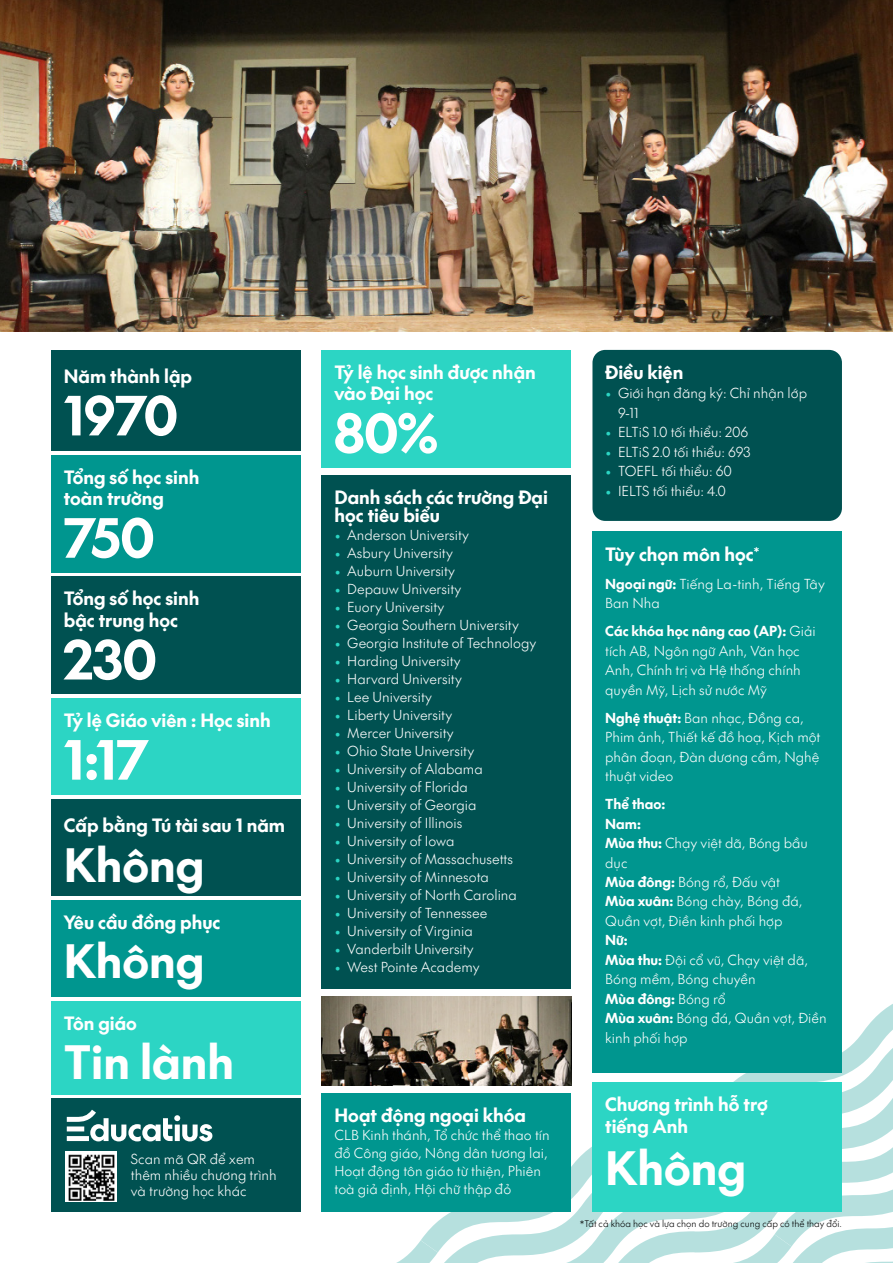
<style>
.page{position:relative;width:893px;height:1263px;background:#fff}
.page>*{position:absolute;margin:0;border:0;box-sizing:border-box;transform-origin:0 0}
.t1{font:52.5px "SVN The Future Bold";color:#fff}
.t2{font:45px "SVN The Future Bold";color:#fff}
.t3{font:18px/21.6px "SVN The Future Bold";color:#fff}
.t4{font:13.5px/19.5px "SVN The Future Light";color:#fff}
.t5{font:13.5px/19.5px "SVN The Future Bold";color:#fff}
.t6{font:9px "SVN The Future Light";color:#000}
.s1{font-family:"The Future";font-weight:300;color:#2cd5c4}
.s2{font-family:"SVN The Future Bold"}
.s3{font-family:"SVN The Future Light"}
</style>
<div class="page">
<svg style="left:389px;top:996px;width:504px;height:267px"></svg>
<div style="left:322px;top:475px;width:249px;height:514px;background:#005151"></div>
<div style="left:592px;top:350px;width:250px;height:171px;background:#005151;border-radius:13px"></div>
<div style="left:592px;top:531px;width:250px;height:542px;background:#00968f"></div>
<div style="left:322px;top:1093px;width:249px;height:119px;background:#00968f"></div>
<div style="left:322px;top:350px;width:249px;height:117px;background:#2cd5c4"></div>
<div style="left:51px;top:455px;width:249px;height:117px;background:#00968f"></div>
<div style="left:51px;top:698px;width:249px;height:97px;background:#2cd5c4"></div>
<div style="left:51px;top:799px;width:249px;height:97px;background:#005151"></div>
<div style="left:51px;top:1001px;width:249px;height:93px;background:#2cd5c4"></div>
<div style="left:51px;top:1098px;width:249px;height:114px;background:#005151"></div>
<img style="left:66px;top:1151px;width:51px;height:51px">
<svg style="left:67px;top:1110px;width:145px;height:31px"></svg>
<div style="left:51px;top:900px;width:249px;height:97px;background:#00968f"></div>
<div style="left:51px;top:350px;width:249px;height:101px;background:#005151"></div>
<div style="left:51px;top:576px;width:249px;height:118px;background:#005151"></div>
<div style="left:592px;top:1082px;width:250px;height:130px;background:#2cd5c4"></div>
<img style="left:0;top:0;width:893px;height:332px">
<img style="left:322px;top:997px;width:249px;height:88px">
<h3 class="t3" style="left:64px;top:364px;width:130px">Năm thành lập</h3>
<h1 class="t1" style="left:64px;top:373px;width:116px">1970</h1>
<h3 class="t3" style="left:64px;top:465px;width:137px">Tổng số học sinh toàn trường</h3>
<h1 class="t1" style="left:64px;top:496px;width:92px">750</h1>
<h3 class="t3" style="left:64px;top:586px;width:137px">Tổng số học sinh bậc trung học</h3>
<h1 class="t1" style="left:64px;top:617px;width:95px">230</h1>
<h3 class="t3" style="left:64px;top:708px;width:208px">Tỷ lệ Giáo viên : Học sinh</h3>
<h1 class="t1" style="left:64px;top:717px;width:86px">1:17</h1>
<h3 class="t3" style="left:64px;top:813px;width:223px">Cấp bằng Tú tài sau 1 năm</h3>
<h2 class="t2" style="left:64px;top:828px;width:142px">Không</h2>
<h3 class="t3" style="left:64px;top:910px;width:158px">Yêu cầu đồng phục</h3>
<h2 class="t2" style="left:64px;top:925px;width:142px">Không</h2>
<h3 class="t3" style="left:64px;top:1011px;width:75px">Tôn giáo</h3>
<h2 class="t2" style="left:64px;top:1026px;width:172px">Tin lành</h2>
<p class="t4" style="left:131px;top:1150px;width:147px;line-height:16.2px">Scan mã QR để xem thêm nhiều chương trình và trường học khác</p>
<h3 class="t3" style="left:334px;top:360px;width:203px">Tỷ lệ học sinh được nhận vào Đại học</h3>
<h1 class="t1" style="left:334px;top:391px;width:105px">80%</h1>
<h3 class="t3" style="left:334px;top:487px;width:215px;line-height:18px">Danh sách các trường Đại học tiêu biểu</h3>
<p class="t4" style="left:334px;top:524px;width:136px"><span class="s1">•</span> Anderson University</p>
<p class="t4" style="left:334px;top:542px;width:120px"><span class="s1">•</span> Asbury University</p>
<p class="t4" style="left:334px;top:560px;width:122px"><span class="s1">•</span> Auburn University</p>
<p class="t4" style="left:334px;top:578px;width:128px"><span class="s1">•</span> Depauw University</p>
<p class="t4" style="left:334px;top:596px;width:111px"><span class="s1">•</span> Euory University</p>
<p class="t4" style="left:334px;top:614px;width:186px"><span class="s1">•</span> Georgia Southern University</p>
<p class="t4" style="left:334px;top:632px;width:203px"><span class="s1">•</span> Georgia Institute of Technology</p>
<p class="t4" style="left:334px;top:650px;width:128px"><span class="s1">•</span> Harding University</p>
<p class="t4" style="left:334px;top:668px;width:129px"><span class="s1">•</span> Harvard University</p>
<p class="t4" style="left:334px;top:686px;width:99px"><span class="s1">•</span> Lee University</p>
<p class="t4" style="left:334px;top:704px;width:119px"><span class="s1">•</span> Liberty University</p>
<p class="t4" style="left:334px;top:722px;width:121px"><span class="s1">•</span> Mercer University</p>
<p class="t4" style="left:334px;top:740px;width:141px"><span class="s1">•</span> Ohio State University</p>
<p class="t4" style="left:334px;top:758px;width:150px"><span class="s1">•</span> University of Alabama</p>
<p class="t4" style="left:334px;top:776px;width:135px"><span class="s1">•</span> University of Florida</p>
<p class="t4" style="left:334px;top:794px;width:144px"><span class="s1">•</span> University of Georgia</p>
<p class="t4" style="left:334px;top:812px;width:129px"><span class="s1">•</span> University of Illinois</p>
<p class="t4" style="left:334px;top:830px;width:121px"><span class="s1">•</span> University of Iowa</p>
<p class="t4" style="left:334px;top:848px;width:180px"><span class="s1">•</span> University of Massachusetts</p>
<p class="t4" style="left:334px;top:866px;width:156px"><span class="s1">•</span> University of Minnesota</p>
<p class="t4" style="left:334px;top:884px;width:184px"><span class="s1">•</span> University of North Carolina</p>
<p class="t4" style="left:334px;top:902px;width:154px"><span class="s1">•</span> University of Tennessee</p>
<p class="t4" style="left:334px;top:920px;width:140px"><span class="s1">•</span> University of Virginia</p>
<p class="t4" style="left:334px;top:938px;width:141px"><span class="s1">•</span> Vanderbilt University</p>
<p class="t4" style="left:334px;top:956px;width:146px"><span class="s1">•</span> West Pointe Academy</p>
<h3 class="t3" style="left:334px;top:1103px;width:193px">Hoạt động ngoại khóa</h3>
<p class="t4" style="left:334px;top:1125px;width:217px;line-height:18px">CLB Kinh thánh, Tổ chức thể thao tín đồ Công giáo, Nông dân tương lai,<br>Hoạt động tôn giáo từ thiện, Phiên toà giả định, Hội chữ thập đỏ</p>
<h3 class="t3" style="left:605px;top:360px;width:80px">Điều kiện</h3>
<p class="t4" style="left:618px;top:383px;width:191px;text-indent:-13px"><span class="s1">•</span> Giới hạn đăng ký: Chỉ nhận lớp<br>9-11</p>
<p class="t4" style="left:605px;top:422px;width:144px"><span class="s1">•</span> ELTiS 1.0 tối thiểu: 206</p>
<p class="t4" style="left:605px;top:441px;width:147px"><span class="s1">•</span> ELTiS 2.0 tối thiểu: 693</p>
<p class="t4" style="left:605px;top:461px;width:128px"><span class="s1">•</span> TOEFL tối thiểu: 60</p>
<p class="t4" style="left:605px;top:480px;width:122px"><span class="s1">•</span> IELTS tối thiểu: 4.0</p>
<h3 class="t3" style="left:605px;top:541px;width:156px">Tùy chọn môn học<sup>*</sup></h3>
<p class="t4" style="left:605px;top:573px;width:221px"><span class="s2">Ngoại ngữ:</span> Tiếng La-tinh, Tiếng Tây<br>Ban Nha</p>
<p class="t5" style="left:605px;top:620px;width:212px">Các khóa học nâng cao (AP): <span class="s3">Giải</span></p>
<p class="t4" style="left:605px;top:640px;width:197px;text-align:justify">tích AB, Ngôn ngữ Anh, Văn học Anh, Chính trị và Hệ thống chính quyền Mỹ, Lịch sử nước Mỹ</p>
<p class="t4" style="left:605px;top:707px;width:217px"><span class="s2">Nghệ thuật:</span> Ban nhạc, Đồng ca,<br>Phim ảnh, Thiết kế đồ hoạ, Kịch một phân đoạn, Đàn dương cầm, Nghệ thuật video</p>
<p class="t5" style="left:605px;top:793px;width:62px">Thể thao:<br>Nam:</p>
<p class="t4" style="left:605px;top:832px;width:204px"><span class="s2">Mùa thu:</span> Chạy việt dã, Bóng bầu dục<br><span class="s2">Mùa đông:</span> Bóng rổ, Đấu vật<br><span class="s2">Mùa xuân:</span> Bóng chày, Bóng đá,<br>Quần vợt, Điền kinh phối hợp</p>
<p class="t5" style="left:605px;top:929px;width:24px">Nữ:</p>
<p class="t4" style="left:605px;top:949px;width:204px"><span class="s2">Mùa thu:</span> Đội cổ vũ, Chạy việt dã,<br>Bóng mềm, Bóng chuyền</p>
<p class="t5" style="left:605px;top:988px;width:122px">Mùa đông: <span class="s3">Bóng rổ</span></p>
<p class="t4" style="left:605px;top:1008px;width:223px"><span class="s2">Mùa xuân:</span> Bóng đá, Quần vợt, Điền kinh phối hợp</p>
<h3 class="t3" style="left:605px;top:1092px;width:164px">Chương trình hỗ trợ tiếng Anh</h3>
<h2 class="t2" style="left:605px;top:1132px;width:142px">Không</h2>
<p class="t6" style="left:580px;top:1217px;width:264px">*Tất cả khóa học và lựa chọn do trường cung cấp có thể thay đổi.</p>
</div>
